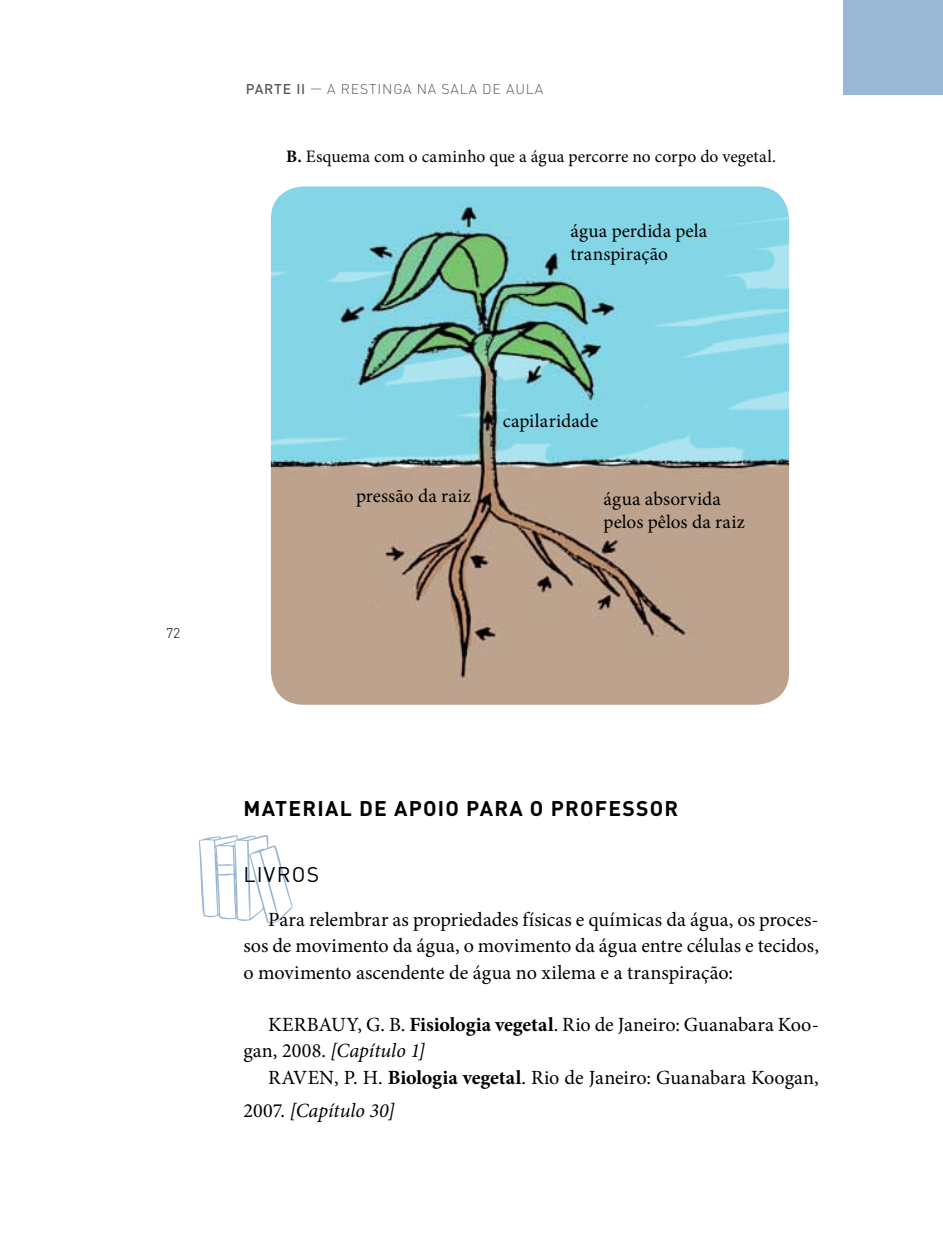
<style>
.page{position:relative;width:943px;height:1241px;background:#fff}
.page>*{position:absolute;margin:0;border:0;box-sizing:border-box;transform-origin:0 0}
.t1{font:700 21px "DIN Pro";letter-spacing:.06em;color:#000}
.t2{font:21px "DIN Pro";letter-spacing:.06em;color:#000}
.t3{font:20.12px/26.2px "Minion Pro";letter-spacing:-.005em;color:#000}
.t4{font:19.25px/23.1px "Minion Pro";letter-spacing:.005em;color:#000}
.t5{font:17.5px "Minion Pro";letter-spacing:.005em;color:#000}
.t6{font:300 14px "DIN Pro";letter-spacing:.06em;color:#58595b}
.t7{font:300 14px "DIN Pro";color:#000}
.s1{font-weight:500}
.s2{font-weight:700}
.s3{font-style:italic}
</style>
<div class="page">
<div style="left:843px;top:0;width:100px;height:94px;background:#9ab7d5"></div>
<svg style="left:199px;top:835px;width:94px;height:89px"></svg>
<img style="left:271px;top:186px;width:518px;height:518px">
<p class="t7" style="left:166px;top:623px;width:16px">72</p>
<p class="t6" style="left:246px;top:80px;width:299px"><span class="s1">PARTE II</span> — A R ESTI NGA NA SALA DE AULA</p>
<p class="t5" style="left:286px;top:144px;width:491px"><span class="s2">B.</span> Esquema com o caminho que a água percorre no corpo do vegetal.</p>
<p class="t4" style="left:570px;top:219px;width:138px">água perdida pela transpiração</p>
<p class="t4" style="left:503px;top:409px;width:97px">capilaridade</p>
<p class="t4" style="left:356px;top:484px;width:116px">pressão da raiz</p>
<p class="t4" style="left:603px;top:487px;width:143px">água absorvida pelos pêlos da raiz</p>
<p class="t1" style="left:243px;top:793px;width:436px">MATERIAL DE APOIO PARA O PROFESSOR</p>
<p class="t2" style="left:243px;top:860px;width:77px">LIVROS</p>
<p class="t3" style="left:243px;top:906px;width:577px;text-align:justify;text-indent:25px">Para relembrar as propriedades físicas e químicas da água, os proces&shy;sos de movimento da água, o movimento da água entre células e tecidos, o movimento ascendente de água no xilema e a transpiração:</p>
<p class="t3" style="left:243px;top:1011px;width:577px;text-indent:25px">KERBAUY, G. B. <span class="s2">Fisiologia vegetal</span>. Rio de Janeiro: Guanabara Koo&shy;gan, 2008. <span class="s3">[Capítulo 1]</span></p>
<p class="t3" style="left:243px;top:1060px;width:577px;line-height:33.2px;text-indent:25px">RAVEN, P. H. <span class="s2">Biologia vegetal</span>. Rio de Janeiro: Guanabara Koogan,<br>2007. <span class="s3">[Capítulo 30]</span></p>
</div>
